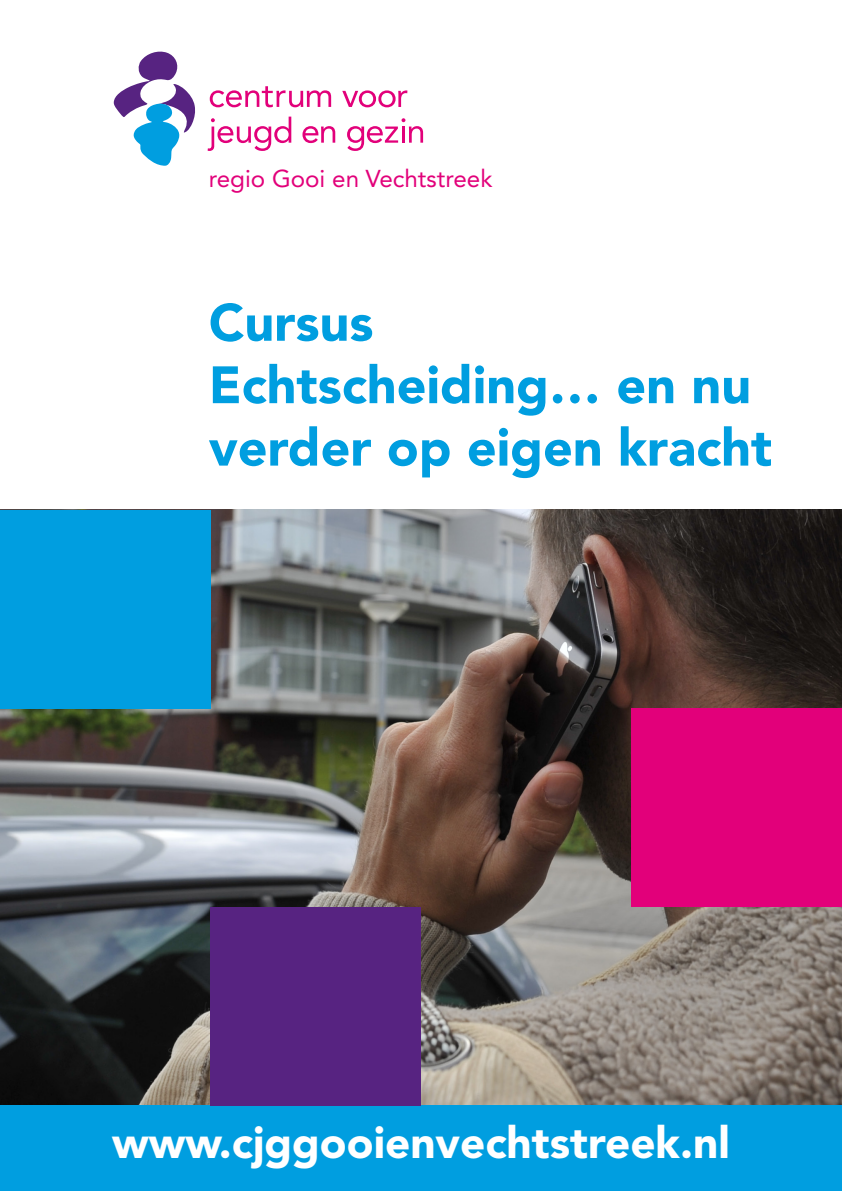
<style>
.page{position:relative;width:842px;height:1191px;background:#fff}
.page>*{position:absolute;margin:0;border:0;box-sizing:border-box;transform-origin:0 0}
.t1{font:900 52px/62.4px "Avenir LT Std";color:#009ee0}
.t2{font:900 44px "Avenir LT Std";color:#fff}
.t3{font:24.2px "Avenir LT Std";color:#e2007a}
</style>
<div class="page">
<img style="left:0;top:510px;width:842px;height:595px">
<div style="left:0;top:1105px;width:842px;height:86px;background:#009ee0"></div>
<svg style="left:114px;top:52px;width:81px;height:114px"></svg>
<svg style="left:208px;top:117px;width:83px;height:34px"></svg>
<svg style="left:302px;top:126px;width:33px;height:17px"></svg>
<svg style="left:347px;top:118px;width:76px;height:33px"></svg>
<svg style="left:210px;top:86px;width:121px;height:21px"></svg>
<svg style="left:342px;top:90px;width:65px;height:17px"></svg>
<div style="left:0;top:510px;width:210px;height:198px;background:#009ee0"></div>
<div style="left:631px;top:708px;width:211px;height:199px;background:#e2007a"></div>
<div style="left:210px;top:907px;width:211px;height:198px;background:#572381"></div>
<p class="t3" style="left:209px;top:165px;width:285px">regio Gooi en Vechtstreek</p>
<p class="t1" style="left:209px;top:291px;width:565px">Cursus<br>Echtscheiding… en nu verder op eigen kracht</p>
<p class="t2" style="left:112px;top:1116px;width:619px">www.cjggooienvechtstreek.nl</p>
</div>
